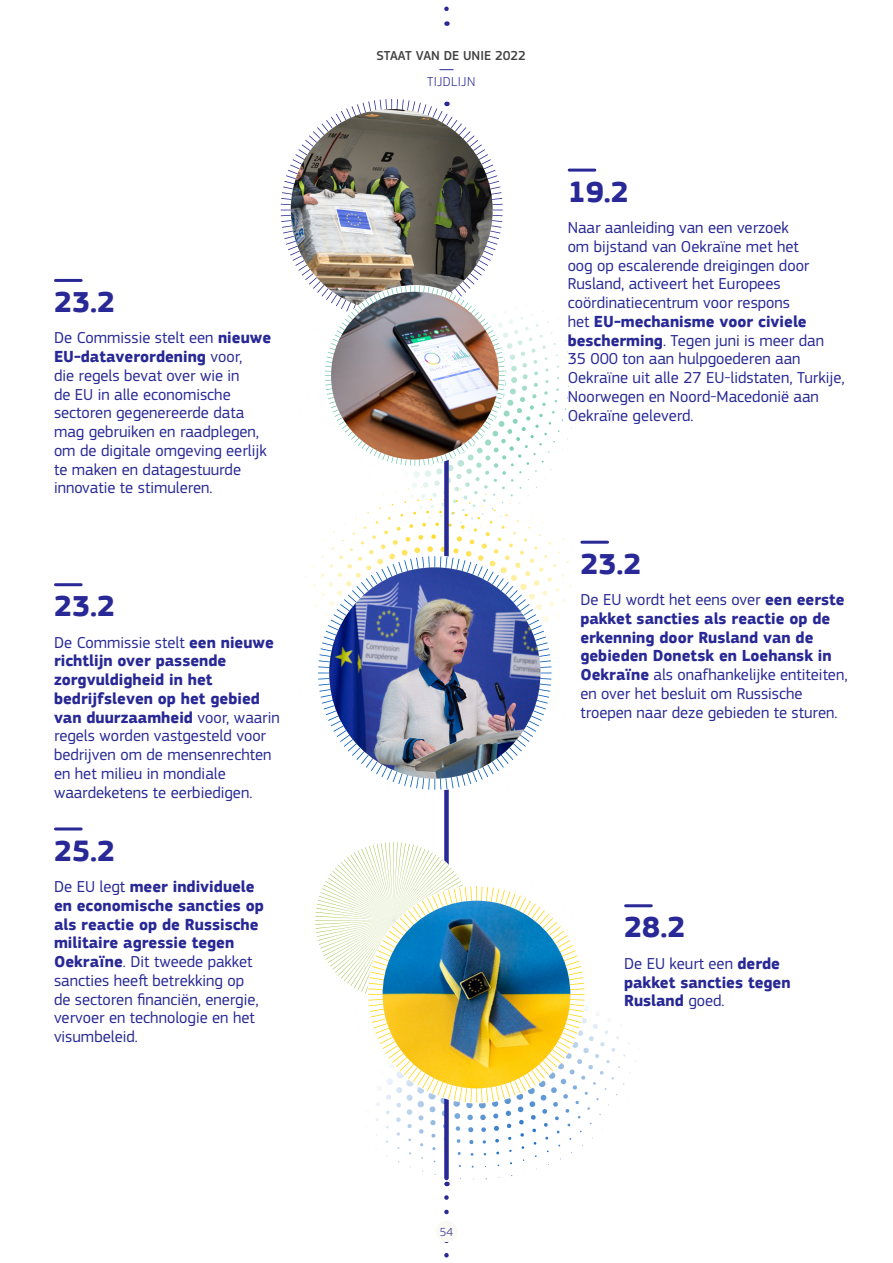
<style>
.page{position:relative;width:893px;height:1263px;background:#fff}
.page>*{position:absolute;margin:0;border:0;box-sizing:border-box;transform-origin:0 0}
.t1{font:700 30.3px "EC Square Sans Pro";color:#282896}
.Body_text{font:16.5px/18.8px "EC Square Sans Pro";color:#282896}
.Body_text-2{font:700 16.5px/18.8px "EC Square Sans Pro";color:#282896}
.t2{font:500 13.5px "EC Square Sans Pro";color:#414042}
.t3{font:300 13.5px "EC Square Sans Pro";letter-spacing:.02em;color:#282896}
.t4{font:300 12.15px "EC Square Sans Pro";color:#282896}
.s1{font-weight:700}
.s2{font-weight:400}
</style>
<div class="page">
<svg style="left:375px;top:904px;width:278px;height:275px"></svg>
<svg style="left:444px;top:6px;width:5px;height:3px"></svg>
<svg style="left:296px;top:540px;width:313px;height:250px"></svg>
<svg style="left:296px;top:311px;width:284px;height:230px"></svg>
<div style="left:444px;top:148px;width:5px;height:1030px;background:#282896"></div>
<svg style="left:444px;top:1182px;width:5px;height:73px"></svg>
<img style="left:281px;top:99px;width:224px;height:367px">
<hr style="left:415px;top:286px;width:1px;height:90px;background:#5cc1a3">
<hr style="left:415px;top:376px;width:1px;height:90px;background:#5cc1a3">
<img style="left:331px;top:292px;width:168px;height:167px;border-radius:84px">
<hr style="left:476px;top:994px;width:109px;height:1px;background:#ffd500">
<svg style="left:315px;top:842px;width:269px;height:260px"></svg>
<hr style="left:476px;top:886px;width:1px;height:108px;background:#ffd500">
<hr style="left:476px;top:994px;width:1px;height:109px;background:#ffd500">
<img style="left:383px;top:901px;width:187px;height:187px;border-radius:94px">
<hr style="left:435px;top:673px;width:117px;height:1px;background:#005bbb">
<svg style="left:318px;top:556px;width:233px;height:233px"></svg>
<hr style="left:434px;top:556px;width:1px;height:117px;background:#005bbb">
<hr style="left:434px;top:673px;width:1px;height:117px;background:#005bbb">
<img style="left:329px;top:567px;width:211px;height:212px;border-radius:106px">
<svg style="left:440px;top:69px;width:13px;height:1px"></svg>
<hr style="left:569px;top:169px;width:26px;height:3px;background:#282896">
<hr style="left:56px;top:279px;width:25px;height:3px;background:#282896">
<hr style="left:582px;top:541px;width:26px;height:3px;background:#282896">
<hr style="left:56px;top:583px;width:25px;height:3px;background:#282896">
<hr style="left:56px;top:827px;width:25px;height:3px;background:#282896">
<hr style="left:626px;top:904px;width:25px;height:3px;background:#282896">
<div style="left:436px;top:1221px;width:21px;height:21px;background:#fbf9f3;border-radius:50%"></div>
<h3 class="t1" style="left:54px;top:284px;width:63px">23.2</h3>
<p class="Body_text" style="left:54px;top:329px;width:219px">De Commissie stelt een <span class="s1">nieuwe<br>EU-dataverordening</span> voor,<br>die regels bevat over wie in<br>de EU in alle economische sectoren gegenereerde data mag gebruiken en raadplegen, om de digitale omgeving eerlijk te maken en datagestuurde innovatie te stimuleren.</p>
<h3 class="t1" style="left:54px;top:588px;width:63px">23.2</h3>
<p class="Body_text" style="left:54px;top:633px;width:227px">De Commissie stelt <span class="s1">een nieuwe richtlijn over passende zorgvuldigheid in het bedrijfsleven op het gebied van duurzaamheid</span> voor, waarin regels worden vastgesteld voor bedrijven om de mensenrechten en het milieu in mondiale waardeketens te eerbiedigen.</p>
<h3 class="t1" style="left:54px;top:832px;width:63px">25.2</h3>
<p class="Body_text" style="left:54px;top:877px;width:211px">De EU legt <span class="s1">meer individuele en economische sancties op als reactie op de Russische militaire agressie tegen<br>Oekraïne</span>. Dit tweede pakket sancties heeft betrekking op de sectoren financiën, energie, vervoer en technologie en het visumbeleid.</p>
<p class="t2" style="left:377px;top:48px;width:151px">STAAT VAN DE UNIE 2022</p>
<p class="t3" style="left:427px;top:74px;width:50px">TIJDLIJN</p>
<h3 class="t1" style="left:568px;top:173px;width:63px">19.2</h3>
<p class="Body_text" style="left:568px;top:218px;width:278px">Naar aanleiding van een verzoek<br>om bijstand van Oekraïne met het<br>oog op escalerende dreigingen door Rusland, activeert het Europees coördinatiecentrum voor respons<br>het <span class="s1">EU-mechanisme voor civiele bescherming</span>. Tegen juni is meer dan 35 000 ton aan hulpgoederen aan Oekraïne uit alle 27 EU-lidstaten, Turkije, Noorwegen en Noord-Macedonië aan Oekraïne geleverd.</p>
<h3 class="t1" style="left:580px;top:545px;width:63px">23.2</h3>
<p class="Body_text" style="left:580px;top:590px;width:269px">De EU wordt het eens over <span class="s1">een eerste pakket sancties als reactie op de erkenning door Rusland van de gebieden Donetsk en Loehansk in Oekraïne</span> als onafhankelijke entiteiten, en over het besluit om Russische troepen naar deze gebieden te sturen.</p>
<h3 class="t1" style="left:624px;top:909px;width:63px">28.2</h3>
<p class="Body_text-2" style="left:624px;top:954px;width:168px"><span class="s2">De EU keurt een</span> derde pakket sancties tegen<br>Rusland <span class="s2">goed.</span></p>
<p class="t4" style="left:440px;top:1225px;width:15px">54</p>
</div>
